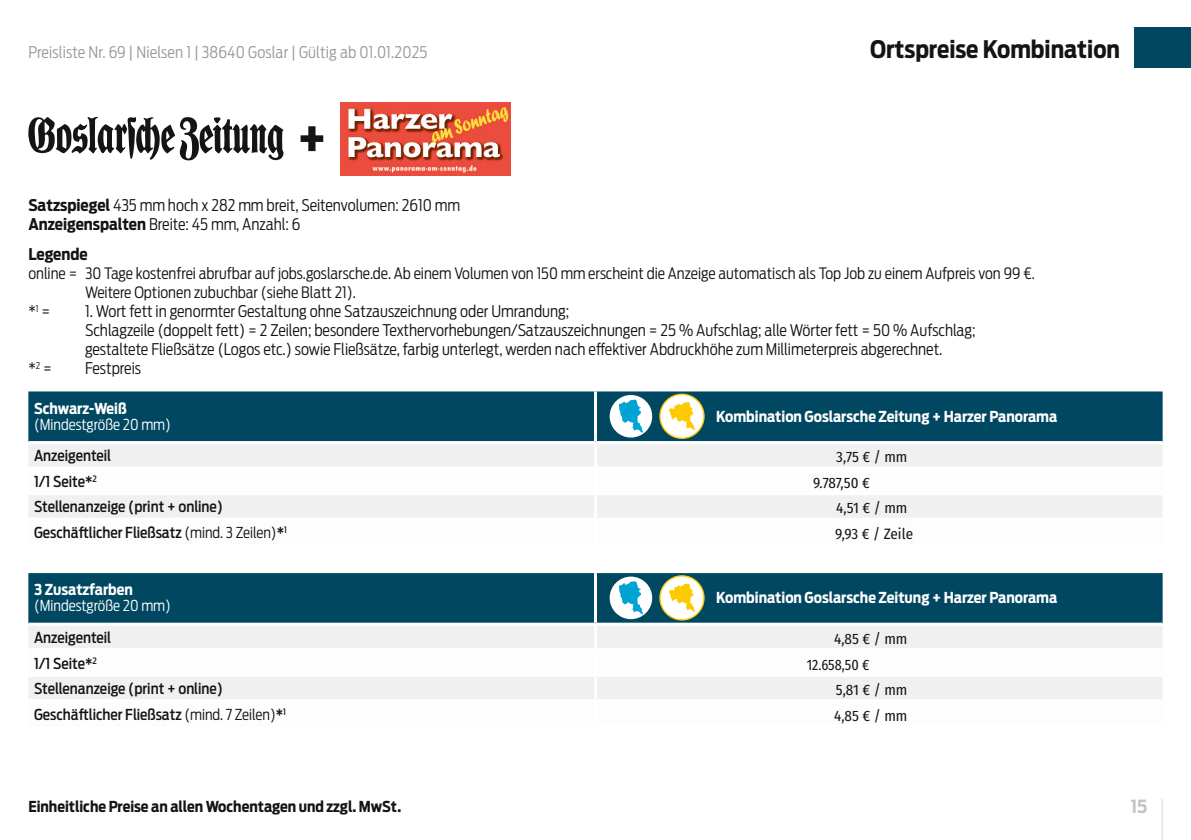
<style>
.page{position:relative;width:1191px;height:840px;background:#fff}
.page>*{position:absolute;margin:0;border:0;box-sizing:border-box;transform-origin:0 0}
.t1{font:700 24px "Antenna Cond";color:#131413}
.t2{font:700 18px "Antenna Cond";color:#c4c5c5}
.t3{font:300 16px/19px "Antenna Cond";color:#131413}
.t4{font:300 16px "Antenna Cond";letter-spacing:.01em;color:#999}
.t5{font:700 16px "Antenna Cond";color:#131413}
.t6{font:300 15.6px/19px "Antenna Cond";color:#131413}
.t7{font:500 15px "Antenna Cond";color:#131413}
.t8{font:700 15px "Antenna Cond";color:#fff}
.t9{font:15px "Fira Sans Condensed";color:#131413}
.t10{font:700 15px "Antenna Cond";color:#131413}
.t11{font:300 15px "Antenna Cond";color:#fff}
.t12{font:15px "Fira Sans Condensed";color:#131413;scale:.94 1}
.s1{font-weight:700}
.s2{font-weight:300}
</style>
<div class="page">
<hr style="left:1161px;top:798px;width:1px;height:41px;background:#d9d9d9">
<div style="left:1134px;top:28px;width:57px;height:40px;background:#004761"></div>
<div style="left:28px;top:391px;width:1134px;height:50px;background:#004761"></div>
<div style="left:29px;top:444px;width:1133px;height:22px;background:#f0f0f0"></div>
<div style="left:29px;top:495px;width:1133px;height:22px;background:#f0f0f0"></div>
<hr style="left:594px;top:391px;width:3px;height:50px;background:#fff">
<hr style="left:594px;top:444px;width:3px;height:22px;background:#fff">
<hr style="left:594px;top:495px;width:3px;height:22px;background:#fff">
<svg style="left:608px;top:393px;width:45px;height:45px"></svg>
<svg style="left:619px;top:399px;width:24px;height:33px"></svg>
<svg style="left:659px;top:393px;width:45px;height:45px"></svg>
<svg style="left:669px;top:402px;width:26px;height:28px"></svg>
<div style="left:28px;top:573px;width:1134px;height:49px;background:#004761"></div>
<div style="left:29px;top:626px;width:1133px;height:21px;background:#f0f0f0"></div>
<div style="left:29px;top:677px;width:1133px;height:22px;background:#f0f0f0"></div>
<hr style="left:594px;top:572px;width:3px;height:50px;background:#fff">
<hr style="left:594px;top:625px;width:3px;height:22px;background:#fff">
<hr style="left:594px;top:676px;width:3px;height:23px;background:#fff">
<svg style="left:608px;top:575px;width:45px;height:45px"></svg>
<svg style="left:619px;top:580px;width:24px;height:34px"></svg>
<svg style="left:659px;top:575px;width:45px;height:45px"></svg>
<svg style="left:669px;top:583px;width:26px;height:28px"></svg>
<svg style="left:300px;top:126px;width:23px;height:25px"></svg>
<svg style="left:28px;top:116px;width:256px;height:45px"></svg>
<img style="left:340px;top:102px;width:170px;height:73px">
<p class="t4" style="left:28px;top:42px;width:400px">Preisliste Nr. 69 | Nielsen 1 | 38640 Goslar | Gültig ab 01.01.2025</p>
<h1 class="t1" style="left:870px;top:35px;width:251px">Ortspreise Kombination</h1>
<p class="t3" style="left:28px;top:196px;width:433px"><span class="s1">Satzspiegel</span> 435 mm hoch x 282 mm breit, Seitenvolumen: 2610 mm<br><span class="s1">Anzeigenspalten</span> Breite: 45 mm, Anzahl: 6</p>
<p class="t5" style="left:28px;top:245px;width:61px">Legende</p>
<p class="t6" style="left:85px;top:264px;width:951px;text-indent:-57px">online = 30 Tage kostenfrei abrufbar auf jobs.goslarsche.de. Ab einem Volumen von 150 mm erscheint die Anzeige automatisch als Top Job zu einem Aufpreis von 99 €.<br>Weitere Optionen zubuchbar (siehe Blatt 21).</p>
<p class="t3" style="left:28px;top:302px;width:23px">*<sup>1</sup> =</p>
<p class="t3" style="left:85px;top:302px;width:892px">1. Wort fett in genormter Gestaltung ohne Satzauszeichnung oder Umrandung;<br>Schlagzeile (doppelt fett) = 2 Zeilen; besondere Texthervorhebungen/Satzauszeichnungen = 25 % Aufschlag; alle Wörter fett = 50 % Aufschlag; gestaltete Fließsätze (Logos etc.) sowie Fließsätze, farbig unterlegt, werden nach effektiver Abdruckhöhe zum Millimeterpreis abgerechnet.</p>
<p class="t3" style="left:28px;top:359px;width:25px">*<sup>2</sup> =</p>
<p class="t3" style="left:85px;top:359px;width:57px">Festpreis</p>
<p class="t8" style="left:34px;top:399px;width:94px">Schwarz-Weiß</p>
<p class="t11" style="left:34px;top:415px;width:138px">(Mindestgröße 20 mm)</p>
<p class="t8" style="left:716px;top:407px;width:342px">Kombination Goslarsche Zeitung + Harzer Panorama</p>
<p class="t7" style="left:34px;top:446px;width:79px">Anzeigenteil</p>
<p class="t9" style="left:836px;top:445px;width:73px">3,75 € / mm</p>
<p class="t7" style="left:34px;top:471px;width:64px">1/1 Seite*<sup>2</sup></p>
<p class="t9" style="left:813px;top:471px;width:58px">9.787,50 €</p>
<p class="t7" style="left:34px;top:497px;width:191px">Stellenanzeige (print + online)</p>
<p class="t9" style="left:836px;top:496px;width:73px">4,51 € / mm</p>
<p class="t7" style="left:34px;top:522px;width:254px">Geschäftlicher Fließsatz <span class="s2">(mind. 3 Zeilen)</span>*<sup>1</sup></p>
<p class="t9" style="left:835px;top:522px;width:79px">9,93 € / Zeile</p>
<p class="t8" style="left:34px;top:580px;width:100px">3 Zusatzfarben</p>
<p class="t11" style="left:34px;top:596px;width:138px">(Mindestgröße 20 mm)</p>
<p class="t8" style="left:716px;top:588px;width:342px">Kombination Goslarsche Zeitung + Harzer Panorama</p>
<p class="t7" style="left:34px;top:627px;width:79px">Anzeigenteil</p>
<p class="t9" style="left:834px;top:627px;width:75px">4,85 € / mm</p>
<p class="t7" style="left:34px;top:652px;width:64px">1/1 Seite*<sup>2</sup></p>
<p class="t12" style="left:806px;top:652px;width:68px">12.658,50 €</p>
<p class="t7" style="left:34px;top:678px;width:191px">Stellenanzeige (print + online)</p>
<p class="t9" style="left:836px;top:678px;width:73px">5,81 € / mm</p>
<p class="t7" style="left:34px;top:703px;width:254px">Geschäftlicher Fließsatz <span class="s2">(mind. 7 Zeilen)</span>*<sup>1</sup></p>
<p class="t9" style="left:834px;top:703px;width:75px">4,85 € / mm</p>
<p class="t10" style="left:28px;top:797px;width:374px">Einheitliche Preise an allen Wochentagen und zzgl. MwSt.</p>
<p class="t2" style="left:1130px;top:795px;width:18px">15</p>
</div>
